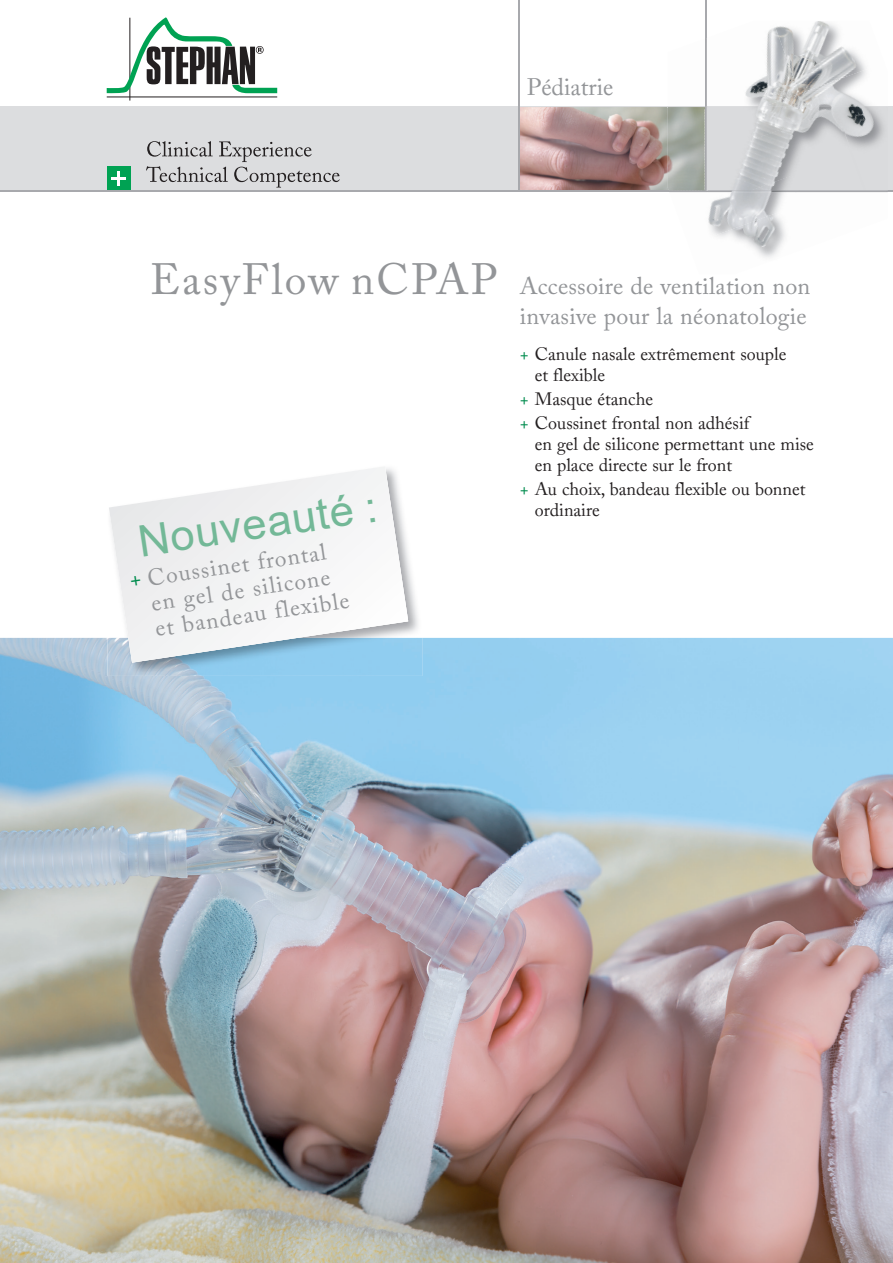
<style>
.page{position:relative;width:893px;height:1263px;background:#fff}
.page>*{position:absolute;margin:0;border:0;box-sizing:border-box;transform-origin:0 0}
.t1{font:43.5px "Arial";color:#73b897}
.t2{font:24px/30px "Adobe Caslon Pro";letter-spacing:.01em;color:#939598;text-align:right}
.t3{font:24px "Adobe Caslon";color:#939598}
.t4{font:23.25px/25.5px "Adobe Caslon Pro";color:#939598}
.t5{font:18px/21px "Adobe Caslon";color:#231f20}
.s1{font-size:43.5px}
.s2{color:#008c4e}
.s3{font-family:"Adobe Caslon";color:#008c4e}
</style>
<div class="page">
<img style="left:0;top:0;width:893px;height:1263px">
<h2 class="t3" style="left:527px;top:72px;width:88px">Pédiatrie</h2>
<h2 class="t2" style="left:150px;top:270px;width:662px"><span class="s1">EasyFlow nCPAP</span> Accessoire de ventilation non invasive pour la néonatologie</h2>
<p class="t5" style="left:535px;top:343px;width:253px;text-indent:-15px"><span class="s2">+</span> Canule nasale extrêmement souple et flexible</p>
<p class="t5" style="left:520px;top:387px;width:231px;line-height:24px"><span class="s2">+</span> Masque étanche<br><span class="s2">+</span> Coussinet frontal non adhésif</p>
<p class="t5" style="left:535px;top:433px;width:281px">en gel de silicone permettant une mise en place directe sur le front</p>
<p class="t5" style="left:535px;top:478px;width:272px;text-indent:-15px"><span class="s2">+</span> Au choix, bandeau flexible ou bonnet ordinaire</p>
<h1 class="t1" style="left:134px;top:513px;width:243px;rotate:-9deg">Nouveauté :</h1>
<p class="t4" style="left:146px;top:564px;width:198px;text-indent:-18px;rotate:-8deg"><span class="s3">+</span> Coussinet frontal en gel de silicone et bandeau flexible</p>
</div>
